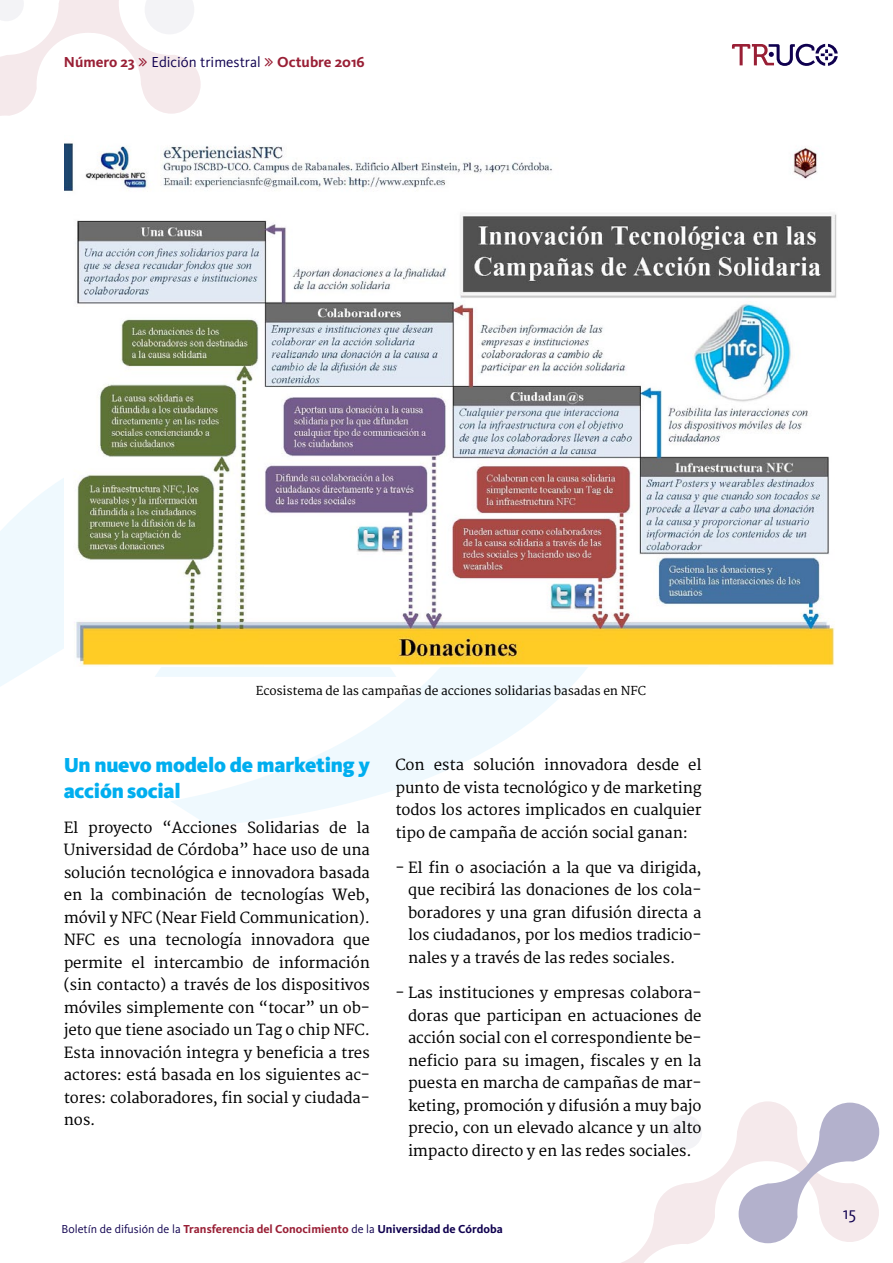
<style>
.page{position:relative;width:893px;height:1263px;background:#fff}
.page>*{position:absolute;margin:0;border:0;box-sizing:border-box;transform-origin:0 0}
.t1{font:900 21px/25.5px "Kievit OT";letter-spacing:-.01em;color:#00aeef}
.t2{font:18px "Kievit OT";color:#0f004f}
.t3{font:15px/22.5px "Merriweather";letter-spacing:-.01em;color:#000;text-align:justify}
.t4{font:700 15px "Kievit OT";color:#991f35}
.t5{font:700 12px "Kievit OT";color:#991f35}
.t6{font:12px "Merriweather";letter-spacing:-.01em;color:#000}
.s1{font-weight:400;color:#0f004f}
.s2{color:#0f004f}
</style>
<div class="page">
<svg style="left:0;top:478px;width:588px;height:348px"></svg>
<svg style="left:621px;top:1101px;width:150px;height:162px"></svg>
<svg style="left:739px;top:1102px;width:140px;height:141px"></svg>
<svg style="left:732px;top:44px;width:106px;height:22px"></svg>
<img style="left:64px;top:146px;width:773px;height:520px">
<svg style="left:0;top:0;width:201px;height:197px"></svg>
<p class="t4" style="left:64px;top:53px;width:302px">Número 23 <span class="s1">Edición trimestral</span> Octubre 2016</p>
<p class="t6" style="left:256px;top:683px;width:392px">Ecosistema de las campañas de acciones solidarias basadas en NFC</p>
<h1 class="t1" style="left:64px;top:752px;width:308px">Un nuevo modelo de marketing y acción social</h1>
<p class="t3" style="left:64px;top:817px;width:308px">El proyecto “Acciones Solidarias de la Universidad de Córdoba” hace uso de una solución tecnológica e innovadora basada en la combinación de tecnologías Web, móvil y NFC (Near Field Communication).<br>NFC es una tecnología innovadora que permite el intercambio de información (sin contacto) a través de los dispositivos móviles simplemente con “tocar” un ob&shy;jeto que tiene asociado un Tag o chip NFC.<br>Esta innovación integra y beneficia a tres actores: está basada en los siguientes ac&shy;tores: colaboradores, fin social y ciudada&shy;nos.</p>
<p class="t3" style="left:395px;top:754px;width:308px">Con esta solución innovadora desde el punto de vista tecnológico y de marketing todos los actores implicados en cualquier tipo de campaña de acción social ganan:</p>
<p class="t3" style="left:408px;top:857px;width:295px;text-indent:-13px">− El fin o asociación a la que va dirigida, que recibirá las donaciones de los cola&shy;boradores y una gran difusión directa a los ciudadanos, por los medios tradicio&shy;nales y a través de las redes sociales.</p>
<p class="t3" style="left:408px;top:982px;width:295px;text-indent:-13px">− Las instituciones y empresas colabora&shy;doras que participan en actuaciones de acción social con el correspondiente be&shy;neficio para su imagen, fiscales y en la puesta en marcha de campañas de mar&shy;keting, promoción y difusión a muy bajo precio, con un elevado alcance y un alto impacto directo y en las redes sociales.</p>
<p class="t5" style="left:62px;top:1222px;width:443px"><span class="s1">Boletín de difusión de la</span> Transferencia del Conocimiento <span class="s1">de la</span> <span class="s2">Universidad de Córdoba</span></p>
<p class="t2" style="left:843px;top:1202px;width:15px">15</p>
</div>
